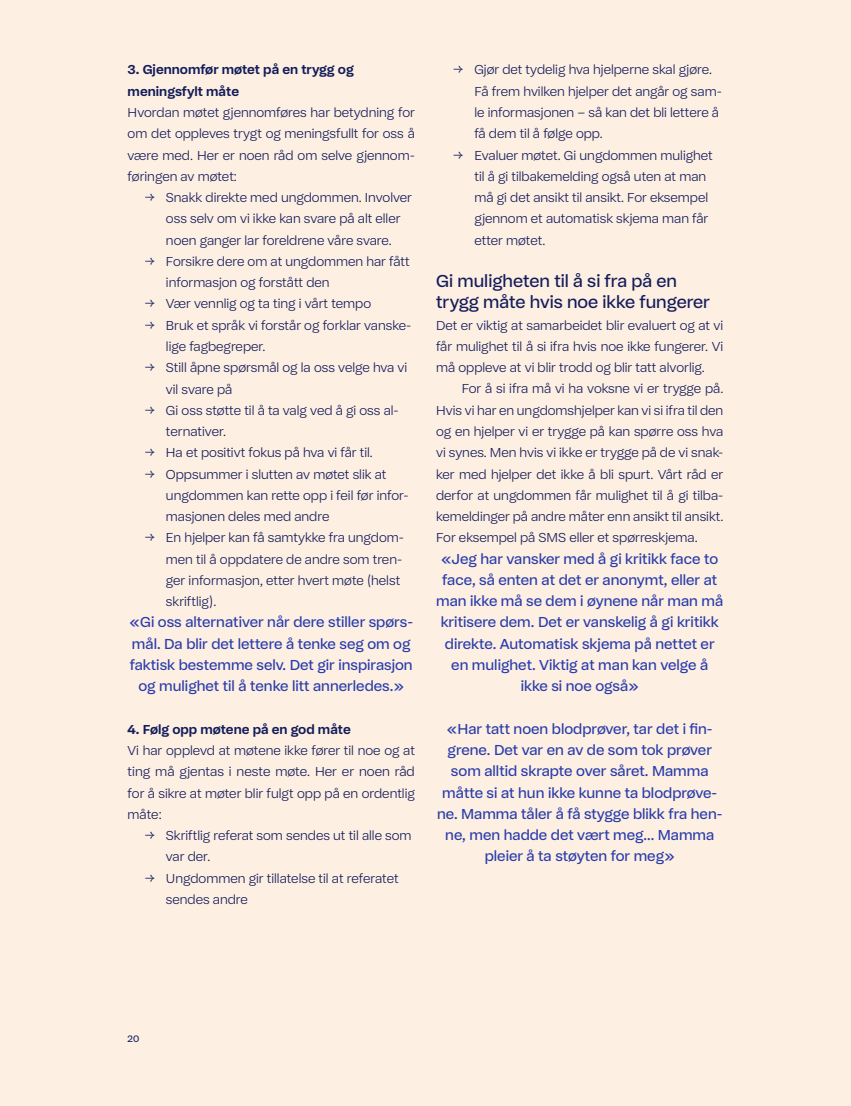
<style>
.page{position:relative;width:851px;height:1106px;background:#fff}
.page>*{position:absolute;margin:0;border:0;box-sizing:border-box;transform-origin:0 0}
.t1{font:18px/21.3px "Barneombudet";color:#121c59}
.t2{font:15px/21.3px "Barneombudet";color:#293dab;text-align:center}
.t3{font:300 13.5px/21.3px "Barneombudet";color:#121c59}
.t4{font:700 13.5px/21.3px "Barneombudet";color:#121c59}
.t5{font:9.75px "Barneombudet";color:#121c59}
</style>
<div class="page">
<div style="left:0;top:0;width:850px;height:1106px;background:#feefe3"></div>
<p class="t4" style="left:128px;top:59px;width:228px">3. Gjennomfør møtet på en trygg og meningsfylt måte</p>
<p class="t3" style="left:128px;top:102px;width:289px;text-align:justify">Hvordan møtet gjennomføres har betydning for om det oppleves trygt og meningsfullt for oss å være med. Her er noen råd om selve gjennom&shy;føringen av møtet:</p>
<p class="t3" style="left:166px;top:187px;width:248px;text-indent:-21px">→ Snakk direkte med ungdommen. Involver oss selv om vi ikke kan svare på alt eller noen ganger lar foreldrene våre svare.</p>
<p class="t3" style="left:166px;top:250px;width:245px;text-indent:-21px">→ Forsikre dere om at ungdommen har fått informasjon og forstått den</p>
<p class="t3" style="left:145px;top:293px;width:228px">→ Vær vennlig og ta ting i vårt tempo</p>
<p class="t3" style="left:166px;top:314px;width:247px;text-indent:-21px">→ Bruk et språk vi forstår og forklar vanske&shy;lige fagbegreper.</p>
<p class="t3" style="left:166px;top:357px;width:243px;text-indent:-21px">→ Still åpne spørsmål og la oss velge hva vi vil svare på</p>
<p class="t3" style="left:166px;top:399px;width:234px;text-indent:-21px">→ Gi oss støtte til å ta valg ved å gi oss al&shy;ternativer.</p>
<p class="t3" style="left:145px;top:442px;width:230px">→ Ha et positivt fokus på hva vi får til.</p>
<p class="t3" style="left:166px;top:463px;width:244px;text-indent:-21px">→ Oppsummer i slutten av møtet slik at ungdommen kan rette opp i feil før infor&shy;masjonen deles med andre</p>
<p class="t3" style="left:166px;top:527px;width:239px;text-indent:-21px">→ En hjelper kan få samtykke fra ungdom&shy;men til å oppdatere de andre som tren&shy;ger informasjon, etter hvert møte (helst skriftlig).</p>
<p class="t2" style="left:129px;top:611px;width:285px">«Gi oss alternativer når dere stiller spørs&shy;mål. Da blir det lettere å tenke seg om og faktisk bestemme selv. Det gir inspirasjon og mulighet til å tenke litt annerledes.»</p>
<p class="t4" style="left:128px;top:718px;width:225px">4. Følg opp møtene på en god måte</p>
<p class="t3" style="left:128px;top:739px;width:289px;text-align:justify">Vi har opplevd at møtene ikke fører til noe og at ting må gjentas i neste møte. Her er noen råd for å sikre at møter blir fulgt opp på en ordentlig måte:</p>
<p class="t3" style="left:166px;top:824px;width:247px;text-indent:-21px">→ Skriftlig referat som sendes ut til alle som var der.</p>
<p class="t3" style="left:166px;top:867px;width:234px;text-indent:-21px">→ Ungdommen gir tillatelse til at referatet sendes andre</p>
<p class="t3" style="left:474px;top:59px;width:249px;text-indent:-21px">→ Gjør det tydelig hva hjelperne skal gjøre.<br>Få frem hvilken hjelper det angår og sam&shy;le informasjonen – så kan det bli lettere å få dem til å følge opp.</p>
<p class="t3" style="left:474px;top:144px;width:240px;text-indent:-21px">→ Evaluer møtet. Gi ungdommen mulighet til å gi tilbakemelding også uten at man må gi det ansikt til ansikt. For eksempel gjennom et automatisk skjema man får etter møtet.</p>
<h1 class="t1" style="left:436px;top:270px;width:275px">Gi muligheten til å si fra på en trygg måte hvis noe ikke fungerer</h1>
<p class="t3" style="left:436px;top:314px;width:289px;text-align:justify">Det er viktig at samarbeidet blir evaluert og at vi får mulighet til å si ifra hvis noe ikke fungerer. Vi må oppleve at vi blir trodd og blir tatt alvorlig.</p>
<p class="t3" style="left:436px;top:378px;width:289px;text-align:justify;text-indent:26px">For å si ifra må vi ha voksne vi er trygge på.<br>Hvis vi har en ungdomshjelper kan vi si ifra til den og en hjelper vi er trygge på kan spørre oss hva vi synes. Men hvis vi ikke er trygge på de vi snak&shy;ker med hjelper det ikke å bli spurt. Vårt råd er derfor at ungdommen får mulighet til å gi tilba&shy;kemeldinger på andre måter enn ansikt til ansikt.<br>For eksempel på SMS eller et spørreskjema.</p>
<p class="t2" style="left:436px;top:547px;width:288px">«Jeg har vansker med å gi kritikk face to face, så enten at det er anonymt, eller at man ikke må se dem i øynene når man må kritisere dem. Det er vanskelig å gi kritikk direkte. Automatisk skjema på nettet er en mulighet. Viktig at man kan velge å ikke si noe også»</p>
<p class="t2" style="left:437px;top:717px;width:287px">«Har tatt noen blodprøver, tar det i fin&shy;grene. Det var en av de som tok prøver som alltid skrapte over såret. Mamma måtte si at hun ikke kunne ta blodprøve&shy;ne. Mamma tåler å få stygge blikk fra hen&shy;ne, men hadde det vært meg... Mamma pleier å ta støyten for meg»</p>
<p class="t5" style="left:128px;top:1033px;width:13px">20</p>
</div>
